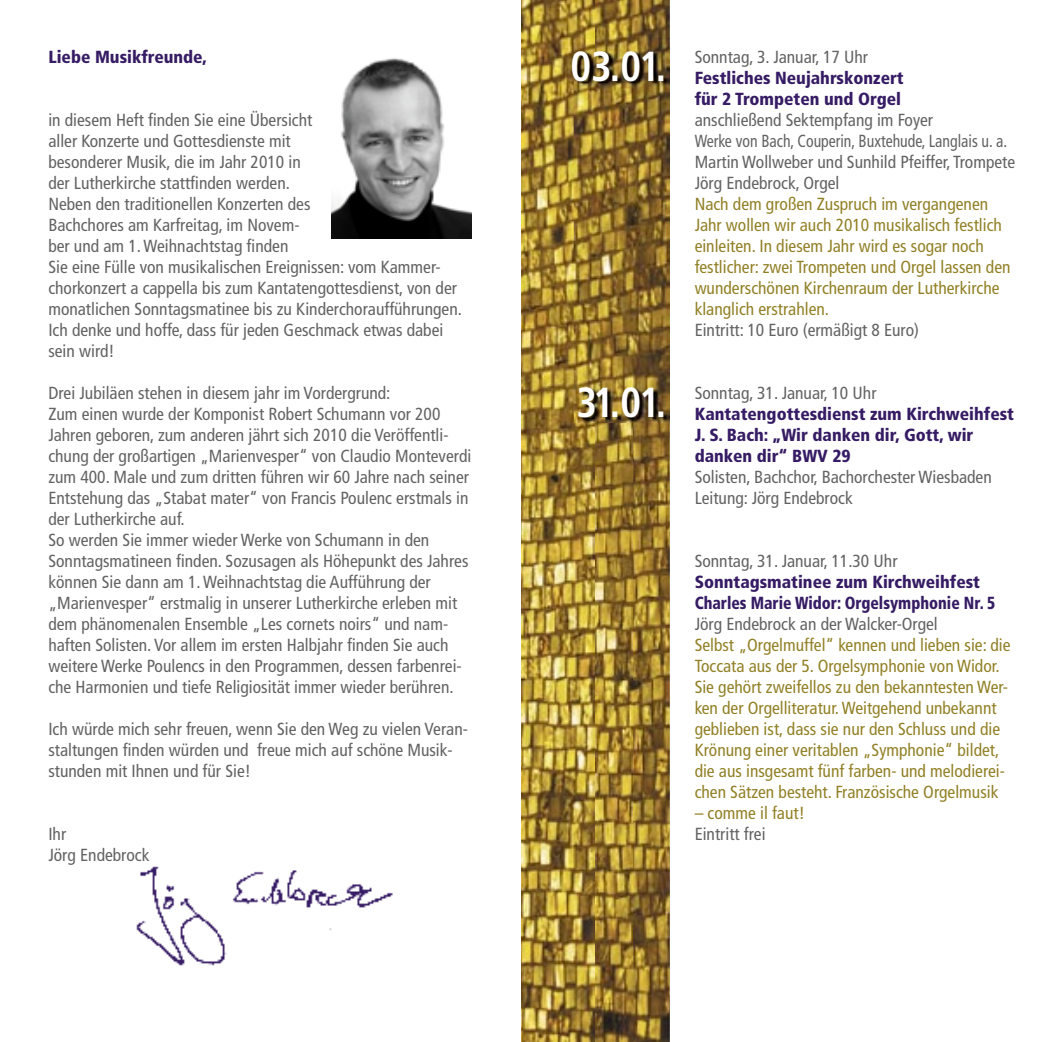
<style>
.page{position:relative;width:1042px;height:1042px;background:#fff}
.page>*{position:absolute;margin:0;border:0;box-sizing:border-box;transform-origin:0 0}
.t1{font:700 condensed 42px "Frutiger";letter-spacing:-.05em;color:#fff;scale:.95 1}
.t2{font:condensed 17.5px/21px "Frutiger";color:#636363}
.t3{font:condensed 17.5px/21px "Frutiger";color:#928127}
.t4{font:900 condensed 17.5px/21px "Frutiger";color:#361c64}
</style>
<div class="page">
<img style="left:521px;top:0;width:74px;height:1042px">
<img style="left:595px;top:0;width:75px;height:61px">
<img style="left:633px;top:61px;width:37px;height:981px">
<img style="left:595px;top:422px;width:38px;height:620px">
<img style="left:136px;top:866px;width:257px;height:100px">
<img style="left:331px;top:58px;width:140px;height:180px">
<img style="left:575px;top:51px;width:94px;height:371px">
<p class="t4" style="left:48px;top:46px;width:160px">Liebe Musikfreunde,</p>
<p class="t2" style="left:48px;top:109px;width:415px">in diesem Heft finden Sie eine Übersicht<br>aller Konzerte und Gottesdienste mit<br>besonderer Musik, die im Jahr 2010 in<br>der Lutherkirche stattfinden werden.<br>Neben den traditionellen Konzerten des<br>Bachchores am Karfreitag, im Novem-<br>ber und am 1. Weihnachtstag finden<br>Sie eine Fülle von musikalischen Ereignissen: vom Kammer&shy;chorkonzert a cappella bis zum Kantatengottesdienst, von der monatlichen Sonntagsmatinee bis zu Kinderchoraufführungen.<br>Ich denke und hoffe, dass für jeden Geschmack etwas dabei sein wird!</p>
<p class="t2" style="left:48px;top:382px;width:424px">Drei Jubiläen stehen in diesem jahr im Vordergrund:<br>Zum einen wurde der Komponist Robert Schumann vor 200<br>Jahren geboren, zum anderen jährt sich 2010 die Veröffentli&shy;chung der großartigen „Marienvesper“ von Claudio Monteverdi zum 400. Male und zum dritten führen wir 60 Jahre nach seiner Entstehung das „Stabat mater“ von Francis Poulenc erstmals in der Lutherkirche auf.<br>So werden Sie immer wieder Werke von Schumann in den Sonntagsmatineen finden. Sozusagen als Höhepunkt des Jahres können Sie dann am 1. Weihnachtstag die Aufführung der „Marienvesper“ erstmalig in unserer Lutherkirche erleben mit dem phänomenalen Ensemble „Les cornets noirs“ und nam&shy;haften Solisten. Vor allem im ersten Halbjahr finden Sie auch weitere Werke Poulencs in den Programmen, dessen farbenrei&shy;che Harmonien und tiefe Religiosität immer wieder berühren.</p>
<p class="t2" style="left:48px;top:718px;width:421px">Ich würde mich sehr freuen, wenn Sie den Weg zu vielen Veran&shy;staltungen finden würden und freue mich auf schöne Musik&shy;stunden mit Ihnen und für Sie!</p>
<p class="t2" style="left:48px;top:823px;width:103px">Ihr<br>Jörg Endebrock</p>
<h1 class="t1" style="left:570px;top:42px;width:102px">03.01.</h1>
<h1 class="t1" style="left:576px;top:378px;width:96px">31.01.</h1>
<p class="t2" style="left:694px;top:46px;width:175px">Sonntag, 3. Januar, 17 Uhr</p>
<p class="t4" style="left:694px;top:67px;width:211px">Festliches Neujahrskonzert für 2 Trompeten und Orgel</p>
<p class="t2" style="left:694px;top:109px;width:322px">anschließend Sektempfang im Foyer<br>Werke von Bach, Couperin, Buxtehude, Langlais u. a.<br>Martin Wollweber und Sunhild Pfeiffer, Trompete Jörg Endebrock, Orgel</p>
<p class="t3" style="left:694px;top:193px;width:317px">Nach dem großen Zuspruch im vergangenen Jahr wollen wir auch 2010 musikalisch festlich einleiten. In diesem Jahr wird es sogar noch festlicher: zwei Trompeten und Orgel lassen den wunderschönen Kirchenraum der Lutherkirche klanglich erstrahlen.</p>
<p class="t2" style="left:694px;top:319px;width:226px">Eintritt: 10 Euro (ermäßigt 8 Euro)</p>
<p class="t2" style="left:694px;top:382px;width:183px">Sonntag, 31. Januar, 10 Uhr</p>
<p class="t4" style="left:694px;top:403px;width:321px">Kantatengottesdienst zum Kirchweihfest<br>J. S. Bach: „Wir danken dir, Gott, wir danken dir“ BWV 29</p>
<p class="t2" style="left:694px;top:466px;width:299px">Solisten, Bachchor, Bachorchester Wiesbaden<br>Leitung: Jörg Endebrock</p>
<p class="t2" style="left:694px;top:550px;width:204px">Sonntag, 31. Januar, 11.30 Uhr</p>
<p class="t4" style="left:694px;top:571px;width:302px">Sonntagsmatinee zum Kirchweihfest<br>Charles Marie Widor: Orgelsymphonie Nr. 5</p>
<p class="t2" style="left:694px;top:613px;width:245px">Jörg Endebrock an der Walcker-Orgel</p>
<p class="t3" style="left:694px;top:634px;width:317px">Selbst „Orgelmuffel“ kennen und lieben sie: die Toccata aus der 5. Orgelsymphonie von Widor.<br>Sie gehört zweifellos zu den bekanntesten Wer&shy;ken der Orgelliteratur. Weitgehend unbekannt geblieben ist, dass sie nur den Schluss und die Krönung einer veritablen „Symphonie“ bildet, die aus insgesamt fünf farben- und melodierei&shy;chen Sätzen besteht. Französische Orgelmusik</p>
<p class="t3" style="left:694px;top:802px;width:112px">– comme il faut!</p>
<p class="t2" style="left:694px;top:823px;width:72px">Eintritt frei</p>
</div>
